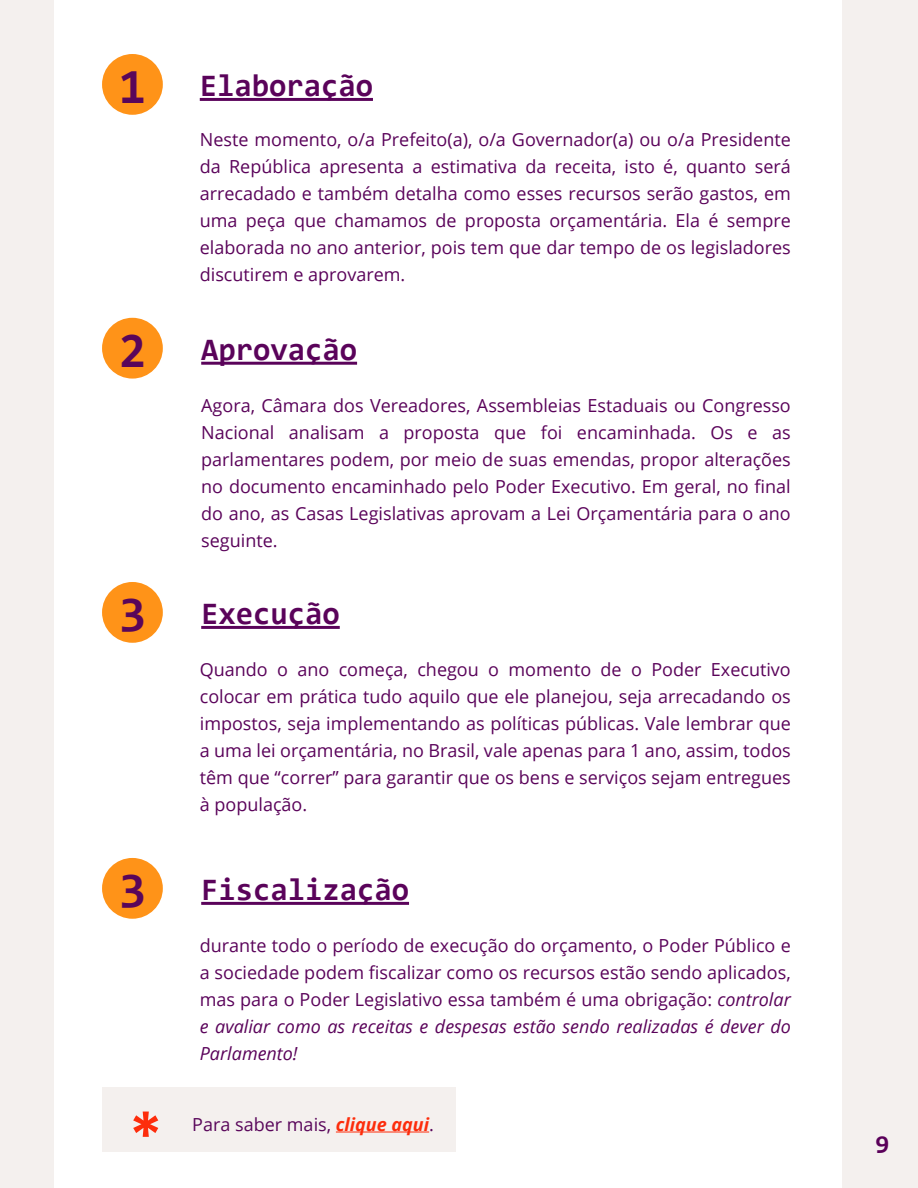
<style>
.page{position:relative;width:918px;height:1188px;background:#f4f0ee}
.page>*{position:absolute;margin:0;border:0;box-sizing:border-box;transform-origin:0 0}
.t1{font:700 60px "Consolas";color:#fd2d0c}
.t2{font:700 49.5px "Consolas";color:#59065a}
.t3{font:700 31.5px "Consolas";color:#5a035a}
.t4{font:700 25.5px "Consolas";color:#5a0059}
.t5{font:18px/27px "Open Sans";color:#5a035a;text-align:justify}
.t6{font:18px "Open Sans";color:#59065a}
.s1{font-size:49.5px;color:#59065a}
.s2{font-style:italic}
.s3{font-weight:700;font-style:italic;color:#fd2d0c}
</style>
<div class="page">
<div style="left:54px;top:0;width:788px;height:1188px;background:#fff"></div>
<div style="left:102px;top:54px;width:61px;height:61px;background:#ff9318;border-radius:50%"></div>
<hr style="left:201px;top:362px;width:156px;height:3px;background:#5a035a">
<hr style="left:200px;top:98px;width:173px;height:3px;background:#5a035a">
<hr style="left:201px;top:626px;width:139px;height:3px;background:#5a035a">
<div style="left:102px;top:318px;width:61px;height:61px;background:#ff9318;border-radius:50%"></div>
<div style="left:102px;top:582px;width:61px;height:61px;background:#ff9318;border-radius:50%"></div>
<hr style="left:201px;top:902px;width:208px;height:3px;background:#5a035a">
<div style="left:102px;top:858px;width:61px;height:61px;background:#ff9318;border-radius:50%"></div>
<div style="left:102px;top:1087px;width:353px;height:65px;background:#f4f0ee"></div>
<hr style="left:336px;top:1132px;width:93px;height:1px;background:#fd2d0c">
<h3 class="t3" style="left:119px;top:66px;width:256px"><span class="s1">1</span> Elaboração</h3>
<p class="t5" style="left:200px;top:126px;width:593px">Neste momento, o/a Prefeito(a), o/a Governador(a) ou o/a Presidente da República apresenta a estimativa da receita, isto é, quanto será arrecadado e também detalha como esses recursos serão gastos, em uma peça que chamamos de proposta orçamentária. Ela é sempre elaborada no ano anterior, pois tem que dar tempo de os legisladores discutirem e aprovarem.</p>
<h2 class="t2" style="left:119px;top:319px;width:29px">2</h2>
<h3 class="t3" style="left:201px;top:329px;width:157px">Aprovação</h3>
<p class="t5" style="left:201px;top:391px;width:591px">Agora, Câmara dos Vereadores, Assembleias Estaduais ou Congresso Nacional analisam a proposta que foi encaminhada. Os e as parlamentares podem, por meio de suas emendas, propor alterações no documento encaminhado pelo Poder Executivo. Em geral, no final do ano, as Casas Legislativas aprovam a Lei Orçamentária para o ano seguinte.</p>
<h2 class="t2" style="left:119px;top:583px;width:29px">3</h2>
<h3 class="t3" style="left:201px;top:594px;width:140px">Execução</h3>
<p class="t5" style="left:200px;top:656px;width:593px">Quando o ano começa, chegou o momento de o Poder Executivo colocar em prática tudo aquilo que ele planejou, seja arrecadando os impostos, seja implementando as políticas públicas. Vale lembrar que a uma lei orçamentária, no Brasil, vale apenas para 1 ano, assim, todos têm que “correr” para garantir que os bens e serviços sejam entregues à população.</p>
<h2 class="t2" style="left:119px;top:859px;width:29px">3</h2>
<h3 class="t3" style="left:201px;top:870px;width:209px">Fiscalização</h3>
<p class="t5" style="left:200px;top:931px;width:593px">durante todo o período de execução do orçamento, o Poder Público e a sociedade podem fiscalizar como os recursos estão sendo aplicados, mas para o Poder Legislativo essa também é uma obrigação: <span class="s2">controlar e avaliar como as receitas e despesas estão sendo realizadas é dever do Parlamento!</span></p>
<h1 class="t1" style="left:129px;top:1095px;width:34px">*</h1>
<p class="t6" style="left:192px;top:1112px;width:243px">Para saber mais, <span class="s3">clique aqui</span>.</p>
<h3 class="t4" style="left:875px;top:1128px;width:16px">9</h3>
</div>
